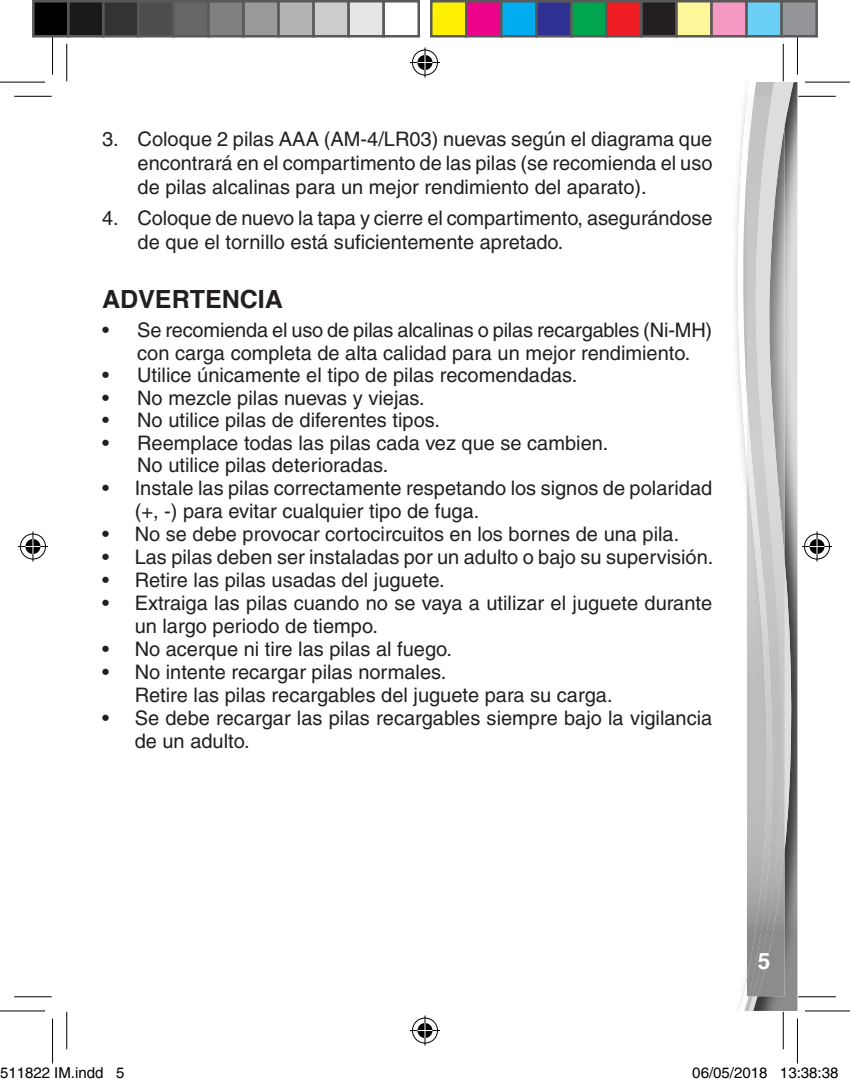
<style>
.page{position:relative;width:850px;height:1086px;background:#fff}
.page>*{position:absolute;margin:0;border:0;box-sizing:border-box;transform-origin:0 0}
.body_text1{font:700 25px "Helvetica";color:#231f20}
.t1{font:700 22.5px "Helvetica";color:#fff}
.point{font:500 20px/23px "Helvetica";color:#231f20}
.body_text_2{font:500 20px/22.5px "Helvetica";color:#231f20}
.Subhead_1{font:500 20px/24px "Helvetica";color:#231f20;text-align:justify}
.t2{font:15px "Helvetica";color:#000}
</style>
<div class="page">
<img style="left:793px;top:82px;width:4px;height:928px">
<svg style="left:774px;top:82px;width:19px;height:928px;background:#a1a3a3"></svg>
<img style="left:782px;top:96px;width:2px;height:900px">
<img style="left:774px;top:96px;width:8px;height:900px">
<svg style="left:736px;top:82px;width:38px;height:928px"></svg>
<img style="left:746px;top:96px;width:28px;height:900px">
<hr style="left:14px;top:96px;width:38px;height:1px;background:#000">
<hr style="left:797px;top:96px;width:38px;height:1px;background:#000">
<hr style="left:14px;top:996px;width:38px;height:1px;background:#000">
<hr style="left:797px;top:996px;width:38px;height:1px;background:#000">
<hr style="left:66px;top:44px;width:1px;height:37px;background:#000">
<hr style="left:66px;top:1011px;width:1px;height:38px;background:#000">
<hr style="left:782px;top:44px;width:1px;height:37px;background:#000">
<hr style="left:782px;top:1011px;width:1px;height:38px;background:#000">
<hr style="left:0;top:82px;width:45px;height:1px;background:#000">
<hr style="left:804px;top:82px;width:45px;height:1px;background:#000">
<hr style="left:0;top:1010px;width:45px;height:1px;background:#000">
<hr style="left:804px;top:1010px;width:45px;height:1px;background:#000">
<hr style="left:52px;top:30px;width:1px;height:45px;background:#000">
<hr style="left:52px;top:1018px;width:1px;height:45px;background:#000">
<hr style="left:796px;top:30px;width:1px;height:45px;background:#000">
<hr style="left:796px;top:1018px;width:1px;height:45px;background:#000">
<div style="left:410px;top:48px;width:29px;height:29px;border:3px solid #fff;border-radius:50%"></div>
<hr style="left:410px;top:61px;width:30px;height:3px;background:#fff">
<hr style="left:423px;top:47px;width:3px;height:30px;background:#fff">
<div style="left:415px;top:53px;width:19px;height:19px;border:3px solid #fff;border-radius:50%"></div>
<div style="left:412px;top:50px;width:25px;height:25px;border:1px solid #000;border-radius:50%"></div>
<hr style="left:410px;top:62px;width:30px;height:1px;background:#000">
<hr style="left:424px;top:47px;width:1px;height:30px;background:#000">
<svg style="left:417px;top:55px;width:15px;height:15px"></svg>
<div style="left:410px;top:1016px;width:29px;height:28px;border:3px solid #fff;border-radius:50%"></div>
<hr style="left:410px;top:1028px;width:30px;height:4px;background:#fff">
<hr style="left:423px;top:1015px;width:3px;height:30px;background:#fff">
<div style="left:415px;top:1021px;width:19px;height:18px;border:3px solid #fff;border-radius:50%"></div>
<div style="left:412px;top:1017px;width:25px;height:26px;border:1px solid #000;border-radius:50%"></div>
<hr style="left:410px;top:1030px;width:30px;height:1px;background:#000">
<hr style="left:424px;top:1015px;width:1px;height:30px;background:#000">
<svg style="left:417px;top:1022px;width:15px;height:15px"></svg>
<div style="left:19px;top:532px;width:28px;height:28px;border:3px solid #fff;border-radius:50%"></div>
<hr style="left:18px;top:545px;width:30px;height:3px;background:#fff">
<hr style="left:31px;top:531px;width:3px;height:30px;background:#fff">
<div style="left:24px;top:537px;width:18px;height:18px;border:3px solid #fff;border-radius:50%"></div>
<div style="left:20px;top:533px;width:26px;height:26px;border:1px solid #000;border-radius:50%"></div>
<hr style="left:18px;top:546px;width:30px;height:1px;background:#000">
<hr style="left:32px;top:531px;width:1px;height:30px;background:#000">
<svg style="left:25px;top:539px;width:15px;height:15px"></svg>
<div style="left:802px;top:532px;width:28px;height:28px;border:3px solid #fff;border-radius:50%"></div>
<hr style="left:801px;top:545px;width:30px;height:3px;background:#fff">
<hr style="left:815px;top:531px;width:3px;height:30px;background:#fff">
<div style="left:807px;top:537px;width:18px;height:18px;border:3px solid #fff;border-radius:50%"></div>
<div style="left:803px;top:533px;width:26px;height:26px;border:1px solid #000;border-radius:50%"></div>
<hr style="left:801px;top:546px;width:30px;height:1px;background:#000">
<hr style="left:816px;top:531px;width:1px;height:30px;background:#000">
<svg style="left:809px;top:539px;width:15px;height:15px"></svg>
<div style="left:33px;top:1px;width:35px;height:35px;background:#000"></div>
<div style="left:32px;top:0;width:38px;height:37px;border:2px solid #595959"></div>
<div style="left:68px;top:1px;width:35px;height:35px;background:#1a1a1a"></div>
<div style="left:67px;top:0;width:38px;height:37px;border:2px solid #595959"></div>
<div style="left:103px;top:1px;width:35px;height:35px;background:#333"></div>
<div style="left:102px;top:0;width:38px;height:37px;border:2px solid #595959"></div>
<div style="left:138px;top:1px;width:35px;height:35px;background:#4d4d4d"></div>
<div style="left:137px;top:0;width:38px;height:37px;border:2px solid #595959"></div>
<div style="left:173px;top:1px;width:35px;height:35px;background:#666"></div>
<div style="left:172px;top:0;width:38px;height:37px;border:2px solid #595959"></div>
<div style="left:208px;top:1px;width:35px;height:35px;background:#808080"></div>
<div style="left:207px;top:0;width:38px;height:37px;border:2px solid #595959"></div>
<div style="left:243px;top:1px;width:35px;height:35px;background:#999"></div>
<div style="left:242px;top:0;width:38px;height:37px;border:2px solid #595959"></div>
<div style="left:278px;top:1px;width:35px;height:35px;background:#b3b3b3"></div>
<div style="left:277px;top:0;width:38px;height:37px;border:2px solid #595959"></div>
<div style="left:313px;top:1px;width:35px;height:35px;background:#ccc"></div>
<div style="left:312px;top:0;width:38px;height:37px;border:2px solid #595959"></div>
<div style="left:348px;top:1px;width:35px;height:35px;background:#e6e6e6"></div>
<div style="left:347px;top:0;width:38px;height:37px;border:2px solid #595959"></div>
<div style="left:382px;top:0;width:38px;height:37px;border:2px solid #595959"></div>
<div style="left:431px;top:1px;width:35px;height:35px;background:#fff101"></div>
<div style="left:430px;top:0;width:37px;height:37px;border:2px solid #595959"></div>
<div style="left:466px;top:1px;width:35px;height:35px;background:#ed028c"></div>
<div style="left:465px;top:0;width:37px;height:37px;border:2px solid #595959"></div>
<div style="left:501px;top:1px;width:35px;height:35px;background:#00aeef"></div>
<div style="left:500px;top:0;width:37px;height:37px;border:2px solid #595959"></div>
<div style="left:536px;top:1px;width:35px;height:35px;background:#2e3092"></div>
<div style="left:535px;top:0;width:37px;height:37px;border:2px solid #595959"></div>
<div style="left:571px;top:1px;width:35px;height:35px;background:#00a54f"></div>
<div style="left:570px;top:0;width:37px;height:37px;border:2px solid #595959"></div>
<div style="left:606px;top:1px;width:35px;height:35px;background:#ee1d23"></div>
<div style="left:605px;top:0;width:37px;height:37px;border:2px solid #595959"></div>
<div style="left:641px;top:1px;width:35px;height:35px;background:#231f20"></div>
<div style="left:640px;top:0;width:37px;height:37px;border:2px solid #595959"></div>
<div style="left:676px;top:1px;width:35px;height:35px;background:#fff79a"></div>
<div style="left:675px;top:0;width:37px;height:37px;border:2px solid #595959"></div>
<div style="left:711px;top:1px;width:35px;height:35px;background:#f499c2"></div>
<div style="left:710px;top:0;width:37px;height:37px;border:2px solid #595959"></div>
<div style="left:746px;top:1px;width:35px;height:35px;background:#6bcff6"></div>
<div style="left:745px;top:0;width:37px;height:37px;border:2px solid #595959"></div>
<div style="left:781px;top:1px;width:35px;height:35px;background:#939598"></div>
<div style="left:780px;top:0;width:37px;height:37px;border:2px solid #595959"></div>
<p class="Subhead_1" style="left:137px;top:127px;width:576px;text-indent:-35px">3. Coloque 2 pilas AAA (AM-4/LR03) nuevas según el diagrama que encontrará en el compartimento de las pilas (se recomienda el uso de pilas alcalinas para un mejor rendimiento del aparato).</p>
<p class="Subhead_1" style="left:137px;top:206px;width:576px;text-indent:-35px">4. Coloque de nuevo la tapa y cierre el compartimento, asegurándose de que el tornillo está suficientemente apretado.</p>
<p class="body_text1" style="left:102px;top:278px;width:182px">ADVERTENCIA</p>
<p class="body_text_2" style="left:137px;top:319px;width:576px;text-indent:-35px">• Se recomienda el uso de pilas alcalinas o pilas recargables (Ni-MH) con carga completa de alta calidad para un mejor rendimiento.</p>
<p class="body_text_2" style="left:102px;top:364px;width:476px">• Utilice únicamente el tipo de pilas recomendadas.</p>
<p class="body_text_2" style="left:102px;top:386px;width:324px">• No mezcle pilas nuevas y viejas.</p>
<p class="body_text_2" style="left:102px;top:409px;width:339px">• No utilice pilas de diferentes tipos.</p>
<p class="body_text_2" style="left:102px;top:431px;width:507px">• Reemplace todas las pilas cada vez que se cambien.</p>
<p class="body_text_2" style="left:137px;top:454px;width:252px">No utilice pilas deterioradas.</p>
<p class="point" style="left:135px;top:476px;width:578px;text-indent:-32px">• Instale las pilas correctamente respetando los signos de polaridad (+, -) para evitar cualquier tipo de fuga.</p>
<p class="point" style="left:102px;top:522px;width:578px">• No se debe provocar cortocircuitos en los bornes de una pila.</p>
<p class="point" style="left:102px;top:545px;width:612px">• Las pilas deben ser instaladas por un adulto o bajo su supervisión.</p>
<p class="point" style="left:102px;top:568px;width:344px">• Retire las pilas usadas del juguete.</p>
<p class="point" style="left:135px;top:591px;width:578px;text-indent:-32px">• Extraiga las pilas cuando no se vaya a utilizar el juguete durante un largo periodo de tiempo.</p>
<p class="point" style="left:102px;top:637px;width:351px">• No acerque ni tire las pilas al fuego.</p>
<p class="point" style="left:102px;top:660px;width:345px">• No intente recargar pilas normales.</p>
<p class="point" style="left:135px;top:683px;width:479px">Retire las pilas recargables del juguete para su carga.</p>
<p class="point" style="left:135px;top:706px;width:579px;text-indent:-32px">• Se debe recargar las pilas recargables siempre bajo la vigilancia de un adulto.</p>
<p class="t1" style="left:757px;top:943px;width:14px">5</p>
<p class="t2" style="left:0;top:1064px;width:126px">511822 IM.indd 5</p>
<p class="t2" style="left:692px;top:1064px;width:147px">06/05/2018 13:38:38</p>
</div>
